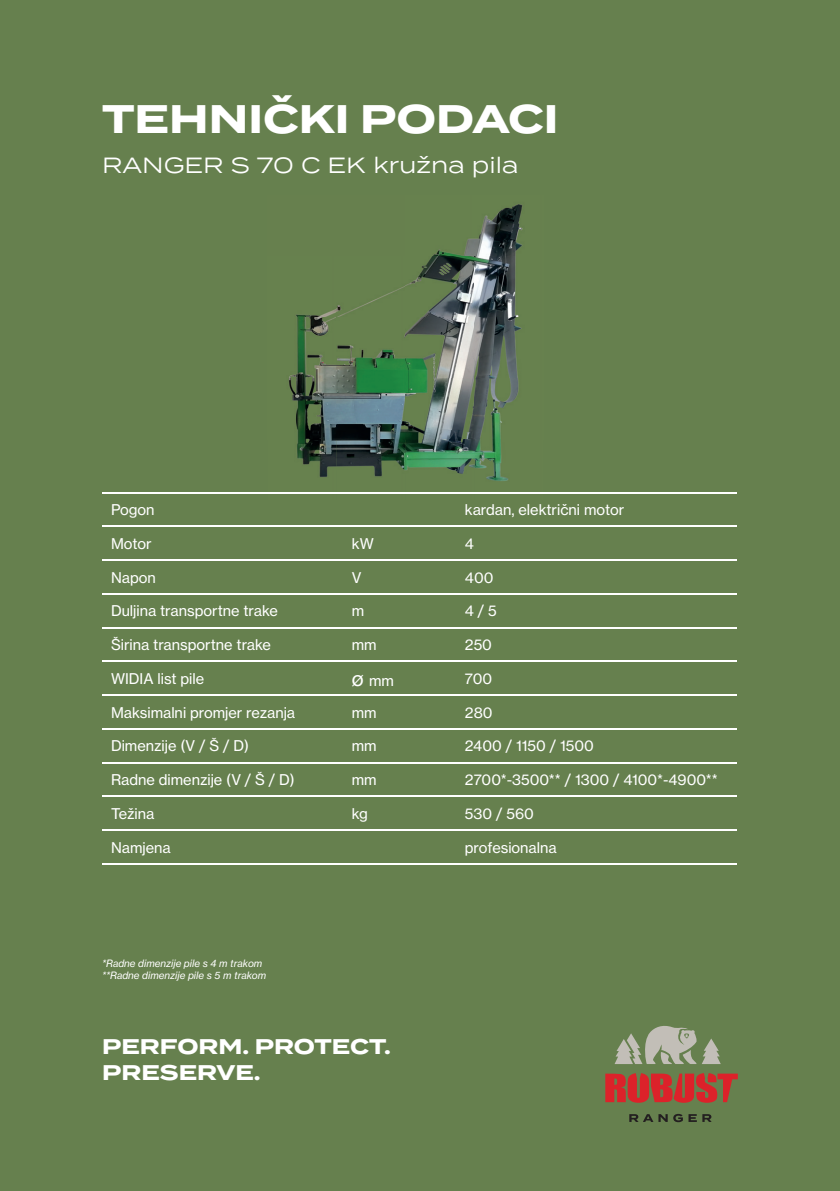
<style>
.page{position:relative;width:840px;height:1191px;background:#fff}
.page>*{position:absolute;margin:0;border:0;box-sizing:border-box;transform-origin:0 0}
.t1{font:700 39.8px "Termina";color:#fff}
.t2{font:22px "Termina";color:#fff}
.t3{font:700 21.2px/26.6px "Termina";color:#fff}
.t4{font:14.6px "N Haas Grotesk TX Pro 55 Rg";color:#fff}
.t5{font:10px/12px "N Haas Grotesk TX Pro 56 It";color:#fff}
.s1{font-size:20px}
</style>
<div class="page">
<div style="left:0;top:0;width:839px;height:1191px;background:#66804e"></div>
<hr style="left:102px;top:492px;width:241px;height:1px;background:#fff">
<hr style="left:456px;top:492px;width:280px;height:1px;background:#fff">
<hr style="left:102px;top:526px;width:241px;height:1px;background:#fff">
<hr style="left:343px;top:526px;width:113px;height:1px;background:#fff">
<hr style="left:456px;top:526px;width:280px;height:1px;background:#fff">
<hr style="left:102px;top:559px;width:241px;height:1px;background:#fff">
<hr style="left:343px;top:559px;width:113px;height:1px;background:#fff">
<hr style="left:456px;top:559px;width:280px;height:1px;background:#fff">
<hr style="left:102px;top:593px;width:241px;height:1px;background:#fff">
<hr style="left:343px;top:593px;width:113px;height:1px;background:#fff">
<hr style="left:456px;top:593px;width:280px;height:1px;background:#fff">
<hr style="left:102px;top:627px;width:241px;height:1px;background:#fff">
<hr style="left:343px;top:627px;width:113px;height:1px;background:#fff">
<hr style="left:456px;top:627px;width:280px;height:1px;background:#fff">
<hr style="left:102px;top:661px;width:241px;height:1px;background:#fff">
<hr style="left:343px;top:661px;width:113px;height:1px;background:#fff">
<hr style="left:456px;top:661px;width:280px;height:1px;background:#fff">
<hr style="left:102px;top:694px;width:241px;height:1px;background:#fff">
<hr style="left:343px;top:694px;width:113px;height:1px;background:#fff">
<hr style="left:456px;top:694px;width:280px;height:1px;background:#fff">
<hr style="left:102px;top:728px;width:241px;height:1px;background:#fff">
<hr style="left:343px;top:728px;width:113px;height:1px;background:#fff">
<hr style="left:456px;top:728px;width:280px;height:1px;background:#fff">
<hr style="left:102px;top:762px;width:241px;height:1px;background:#fff">
<hr style="left:343px;top:762px;width:113px;height:1px;background:#fff">
<hr style="left:456px;top:762px;width:280px;height:1px;background:#fff">
<hr style="left:102px;top:795px;width:241px;height:2px;background:#fff">
<hr style="left:343px;top:795px;width:113px;height:2px;background:#fff">
<hr style="left:456px;top:795px;width:280px;height:2px;background:#fff">
<hr style="left:102px;top:829px;width:241px;height:1px;background:#fff">
<hr style="left:343px;top:829px;width:113px;height:1px;background:#fff">
<hr style="left:456px;top:829px;width:280px;height:1px;background:#fff">
<hr style="left:102px;top:863px;width:241px;height:1px;background:#fff">
<hr style="left:343px;top:863px;width:113px;height:1px;background:#fff">
<hr style="left:456px;top:863px;width:280px;height:1px;background:#fff">
<svg style="left:629px;top:1114px;width:38px;height:8px"></svg>
<svg style="left:673px;top:1114px;width:9px;height:8px"></svg>
<svg style="left:688px;top:1114px;width:8px;height:8px"></svg>
<svg style="left:702px;top:1114px;width:9px;height:8px"></svg>
<svg style="left:605px;top:1073px;width:132px;height:29px"></svg>
<svg style="left:614px;top:1026px;width:106px;height:38px"></svg>
<img style="left:267px;top:204px;width:276px;height:290px">
<img style="left:267px;top:492px;width:276px;height:1px">
<h1 class="t1" style="left:102px;top:89px;width:457px">TEHNIČKI PODACI</h1>
<h2 class="t2" style="left:102px;top:149px;width:417px">RANGER S 70 C EK kružna pila</h2>
<p class="t4" style="left:111px;top:501px;width:45px">Pogon</p>
<p class="t4" style="left:464px;top:501px;width:161px">kardan, električni motor</p>
<p class="t4" style="left:111px;top:534px;width:42px">Motor</p>
<p class="t4" style="left:351px;top:534px;width:24px">kW</p>
<p class="t4" style="left:464px;top:534px;width:11px">4</p>
<p class="t4" style="left:111px;top:568px;width:46px">Napon</p>
<p class="t4" style="left:351px;top:568px;width:11px">V</p>
<p class="t4" style="left:464px;top:568px;width:30px">400</p>
<p class="t4" style="left:111px;top:602px;width:168px">Duljina transportne trake</p>
<p class="t4" style="left:351px;top:602px;width:14px">m</p>
<p class="t4" style="left:464px;top:602px;width:33px">4 / 5</p>
<p class="t4" style="left:111px;top:636px;width:161px">Širina transportne trake</p>
<p class="t4" style="left:351px;top:636px;width:26px">mm</p>
<p class="t4" style="left:464px;top:636px;width:29px">250</p>
<p class="t4" style="left:111px;top:669px;width:95px">WIDIA list pile</p>
<p class="t4" style="left:351px;top:672px;width:44px"><span class="s1">ø</span> mm</p>
<p class="t4" style="left:464px;top:669px;width:29px">700</p>
<p class="t4" style="left:111px;top:703px;width:185px">Maksimalni promjer rezanja</p>
<p class="t4" style="left:351px;top:703px;width:26px">mm</p>
<p class="t4" style="left:464px;top:703px;width:29px">280</p>
<p class="t4" style="left:111px;top:737px;width:139px">Dimenzije (V / Š / D)</p>
<p class="t4" style="left:351px;top:737px;width:26px">mm</p>
<p class="t4" style="left:464px;top:737px;width:130px">2400 / 1150 / 1500</p>
<p class="t4" style="left:111px;top:771px;width:185px">Radne dimenzije (V / Š / D)</p>
<p class="t4" style="left:351px;top:771px;width:26px">mm</p>
<p class="t4" style="left:464px;top:771px;width:254px">2700*-3500** / 1300 / 4100*-4900**</p>
<p class="t4" style="left:111px;top:804px;width:45px">Težina</p>
<p class="t4" style="left:351px;top:804px;width:18px">kg</p>
<p class="t4" style="left:464px;top:804px;width:70px">530 / 560</p>
<p class="t4" style="left:111px;top:838px;width:61px">Namjena</p>
<p class="t4" style="left:464px;top:838px;width:93px">profesionalna</p>
<p class="t5" style="left:102px;top:957px;width:165px">*Radne dimenzije pile s 4 m trakom **Radne dimenzije pile s 5 m trakom</p>
<h3 class="t3" style="left:102px;top:1033px;width:290px">PERFORM. PROTECT.<br>PRESERVE.</h3>
</div>
